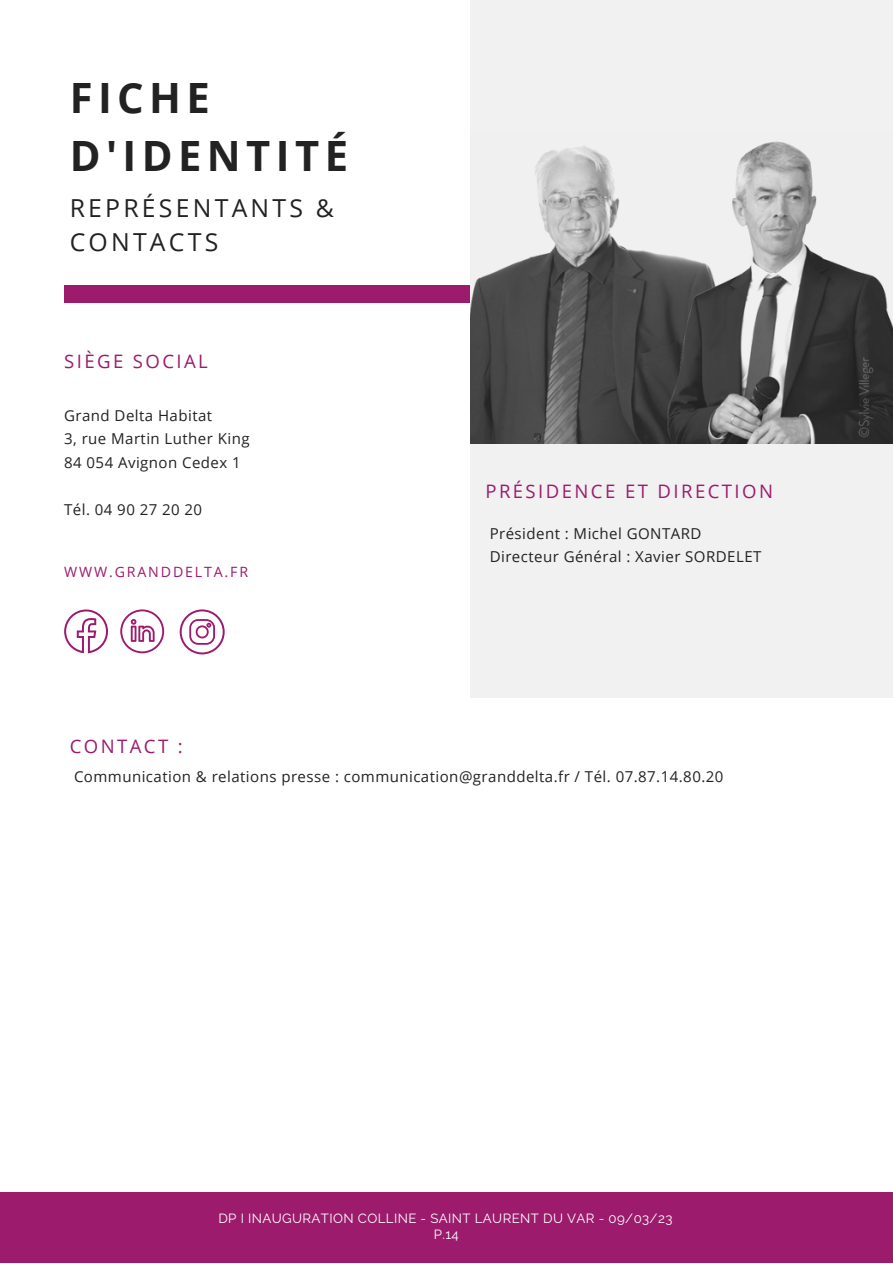
<style>
.page{position:relative;width:893px;height:1264px;background:#fff}
.page>*{position:absolute;margin:0;border:0;box-sizing:border-box;transform-origin:0 0}
.t1{font:700 41.7px/57.3px "Open Sans";letter-spacing:.13em;color:#222}
.t2{font:24.75px/33.8px "Open Sans";letter-spacing:.13em;color:#222}
.t3{font:18.6px "Open Sans";letter-spacing:.13em;color:#9d1b6d}
.t4{font:15px/23.5px "Open Sans";letter-spacing:.03em;color:#222}
.t5{font:14.1px "Open Sans";letter-spacing:.13em;color:#9d1b6d}
.t6{font:13.2px "Raleway";letter-spacing:.03em;color:#fff}
</style>
<div class="page">
<div style="left:64px;top:286px;width:406px;height:16px;background:#9d1b6d"></div>
<div style="left:0;top:1191px;width:892px;height:71px;background:#9d1b6d"></div>
<div style="left:470px;top:0;width:422px;height:697px;background:#f1f1f1"></div>
<img style="left:470px;top:141px;width:422px;height:302px">
<svg style="left:64px;top:609px;width:44px;height:44px"></svg>
<svg style="left:120px;top:609px;width:44px;height:44px"></svg>
<svg style="left:180px;top:609px;width:45px;height:45px"></svg>
<h1 class="t1" style="left:70px;top:68px;width:280px">FICHE<br>D'IDENTITÉ</h1>
<h2 class="t2" style="left:70px;top:191px;width:266px">REPRÉSENTANTS &amp;<br>CONTACTS</h2>
<p class="t3" style="left:64px;top:348px;width:145px">SIÈGE SOCIAL</p>
<p class="t4" style="left:64px;top:403px;width:187px">Grand Delta Habitat<br>3, rue Martin Luther King<br>84 054 Avignon Cedex 1</p>
<p class="t4" style="left:64px;top:497px;width:140px">Tél. 04 90 27 20 20</p>
<p class="t5" style="left:64px;top:561px;width:185px">WWW.GRANDDELTA.FR</p>
<p class="t3" style="left:70px;top:733px;width:115px">CONTACT :</p>
<p class="t3" style="left:485px;top:478px;width:289px">PRÉSIDENCE ET DIRECTION</p>
<p class="t4" style="left:489px;top:521px;width:273px">Président : Michel GONTARD<br>Directeur Général : Xavier SORDELET</p>
<p class="t4" style="left:74px;top:764px;width:651px">Communication &amp; relations presse : communication@granddelta.fr / Tél. 07.87.14.80.20</p>
<p class="t6" style="left:218px;top:1210px;width:455px">DP I INAUGURATION COLLINE - SAINT LAURENT DU VAR - 09/03/23</p>
<p class="t6" style="left:434px;top:1226px;width:26px">P.14</p>
</div>
